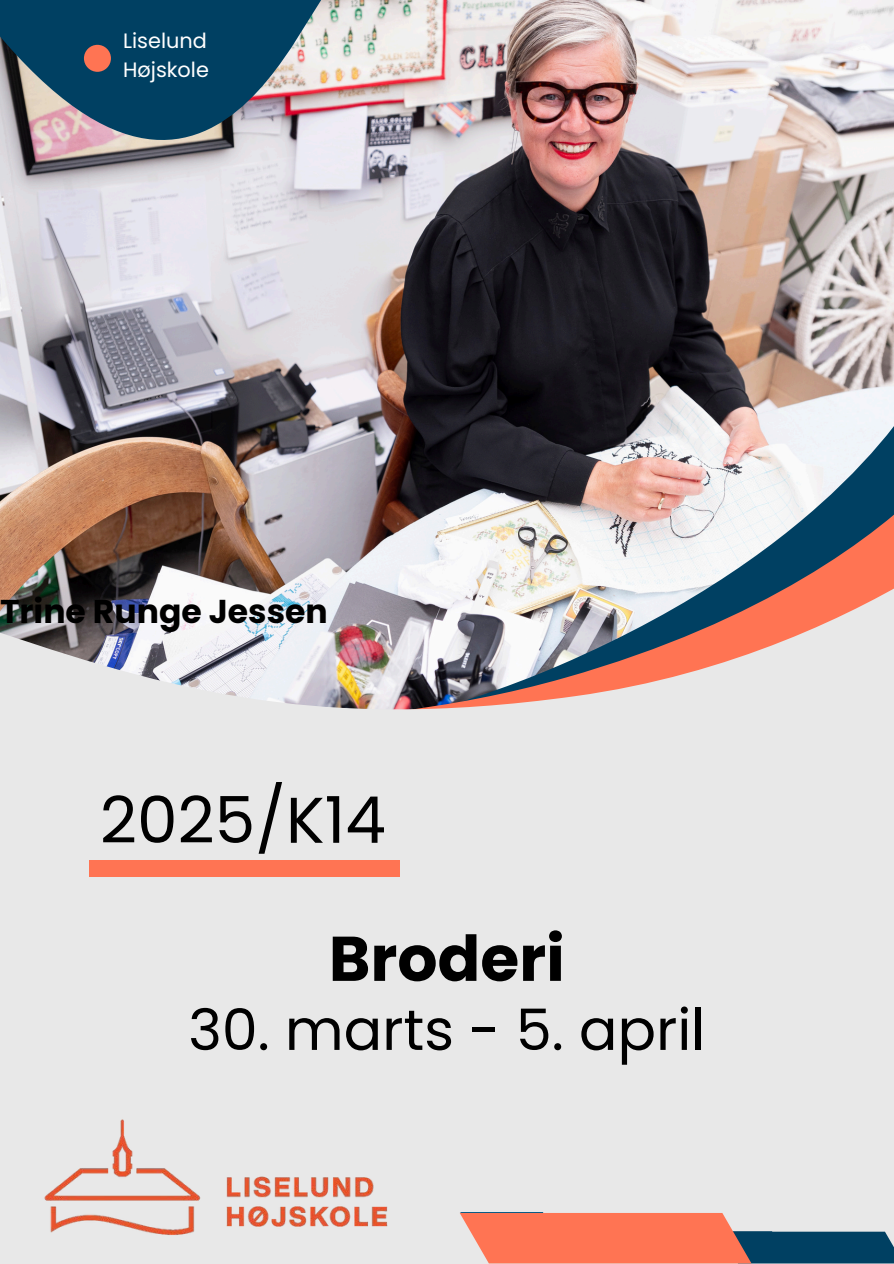
<style>
.page{position:relative;width:894px;height:1264px;background:#fff}
.page>*{position:absolute;margin:0;border:0;box-sizing:border-box;transform-origin:0 0}
.t1{font:64.5px "Poppins";color:#000}
.t2{font:700 63px "Poppins";color:#000}
.t3{font:57px "Poppins";color:#000}
.t4{font:700 33px "Poppins";color:#000}
.t5{font:20.85px/28.7px "Poppins";color:#fff}
</style>
<div class="page">
<div style="left:0;top:0;width:893px;height:1263px;background:#e8e8e8"></div>
<img style="left:0;top:0;width:893px;height:370px">
<img style="left:0;top:370px;width:893px;height:111px">
<img style="left:0;top:481px;width:893px;height:86px">
<img style="left:0;top:567px;width:893px;height:143px">
<img style="left:0;top:0;width:447px;height:152px">
<div style="left:89px;top:860px;width:311px;height:16px;background:#ff7453"></div>
<div style="left:84px;top:45px;width:27px;height:27px;background:#ff7453;border-radius:50%"></div>
<svg style="left:460px;top:1212px;width:433px;height:51px"></svg>
<img style="left:44px;top:1119px;width:344px;height:116px">
<h1 class="t5" style="left:123px;top:27px;width:87px">Liselund<br>Højskole</h1>
<h2 class="t4" style="left:0;top:588px;width:329px">Trine Runge Jessen</h2>
<h4 class="t1" style="left:100px;top:775px;width:287px">2025/K14</h4>
<p class="t2" style="left:329px;top:914px;width:237px">Broderi</p>
<p class="t3" style="left:188px;top:990px;width:518px">30. marts - 5. april</p>
</div>
